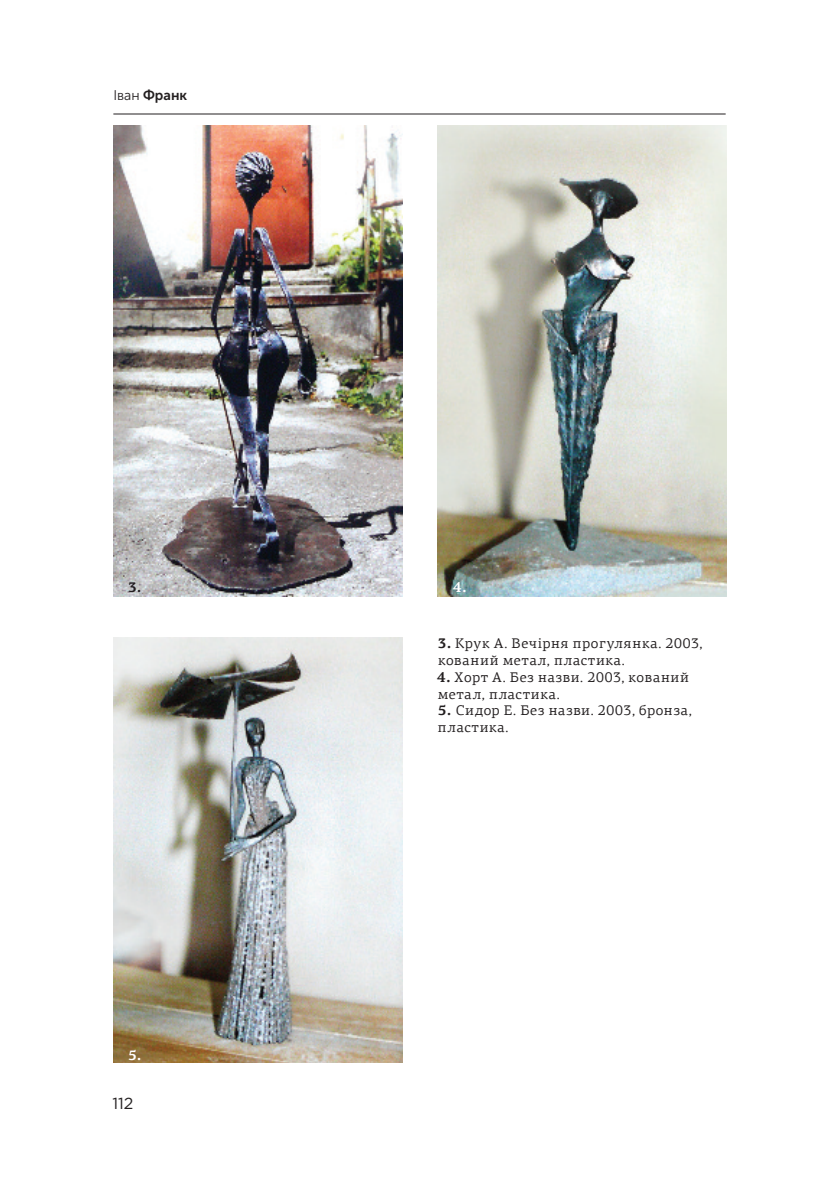
<style>
.page{position:relative;width:840px;height:1190px;background:#fff}
.page>*{position:absolute;margin:0;border:0;box-sizing:border-box;transform-origin:0 0}
.t1{font:16px "Gotham Pro";color:#231f20}
.t2{font:14px/16.8px "PF Agora Serif Pro";letter-spacing:.055em;color:#231f20}
.t3{font:14px "Museo Sans Cyrl 700";color:#231f20}
.t4{font:700 14px "PF Agora Serif Pro";color:#fff}
.t5{font:700 14px "PF Agora Serif Pro";color:#231f20}
.s1{font-family:"Museo Sans Cyrl 300"}
.s2{font-weight:700}
</style>
<div class="page">
<hr style="left:113px;top:114px;width:613px;height:1px;background:#231f20">
<img style="left:113px;top:126px;width:290px;height:470px">
<img style="left:113px;top:638px;width:290px;height:425px">
<img style="left:437px;top:126px;width:289px;height:470px">
<p class="t3" style="left:113px;top:87px;width:75px"><span class="s1">Іван</span> Франк</p>
<p class="t5" style="left:128px;top:582px;width:15px">3.</p>
<p class="t4" style="left:128px;top:1050px;width:15px">5.</p>
<p class="t1" style="left:113px;top:1094px;width:23px">112</p>
<p class="t4" style="left:453px;top:582px;width:15px">4.</p>
<p class="t2" style="left:438px;top:636px;width:266px"><span class="s2">3.</span> Крук А. Вечірня прогулянка. 2003, кований метал, пластика.</p>
<p class="t2" style="left:437px;top:670px;width:253px"><span class="s2">4.</span> Хорт А. Без назви. 2003, кований метал, пластика.</p>
<p class="t2" style="left:438px;top:704px;width:256px"><span class="s2">5.</span> Сидор Е. Без назви. 2003, бронза, пластика.</p>
</div>
